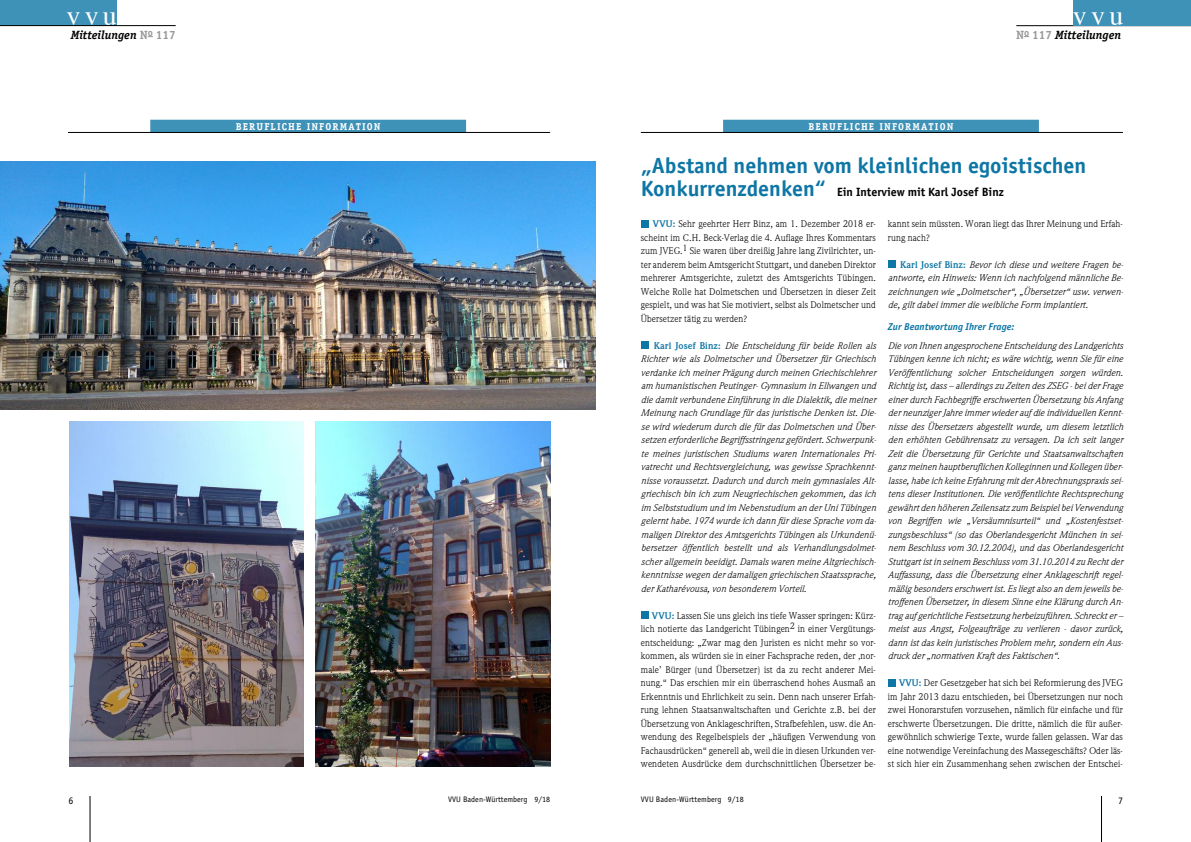
<style>
.page{position:relative;width:1191px;height:842px;background:#fff}
.page>*{position:absolute;margin:0;border:0;box-sizing:border-box;transform-origin:0 0}
.t1{font:28px "Times";letter-spacing:.15em;color:#fff}
.t2{font:700 22px "Officina Sans";color:#0e76a5}
.t3{font:700 12px "Officina Sans";color:#000}
.t4{font:italic 700 12px "Officina Serif";color:#000}
.t5{font:700 10px "Officina Serif";letter-spacing:.11em;color:#fff}
.t6{font:italic 700 10px "Officina Sans";color:#0e76a5}
.t7{font:10px "Officina Sans";color:#000}
.t8{font:italic 9.5px/13.5px "Weidemann";letter-spacing:.01em;color:#000;text-align:justify}
.t9{font:9.5px/13.5px "Weidemann";letter-spacing:.01em;color:#000;text-align:justify}
.t10{font:8px "Officina Sans";letter-spacing:.005em;color:#000}
.s1{font-style:normal;color:#999}
.s2{font-size:22px;color:#0e76a5}
.s3{font-weight:700;color:#0e76a5}
.s4{font-weight:700;font-style:normal;color:#0e76a5}
</style>
<div class="page">
<hr style="left:1016px;top:25px;width:175px;height:1px;background:#000">
<div style="left:1073px;top:0;width:118px;height:26px;background:#3e91b7"></div>
<div style="left:642px;top:220px;width:7px;height:7px;background:#0e76a5"></div>
<div style="left:642px;top:341px;width:7px;height:8px;background:#0e76a5"></div>
<div style="left:642px;top:611px;width:7px;height:8px;background:#0e76a5"></div>
<div style="left:889px;top:260px;width:7px;height:8px;background:#0e76a5"></div>
<div style="left:889px;top:679px;width:7px;height:7px;background:#0e76a5"></div>
<hr style="left:1101px;top:796px;width:1px;height:46px;background:#000">
<div style="left:723px;top:120px;width:316px;height:13px;background:#3e91b7"></div>
<hr style="left:641px;top:132px;width:482px;height:1px;background:#000">
<div style="left:0;top:0;width:117px;height:26px;background:#3e91b7"></div>
<hr style="left:0;top:25px;width:176px;height:1px;background:#000">
<hr style="left:90px;top:796px;width:1px;height:46px;background:#000">
<div style="left:150px;top:120px;width:316px;height:13px;background:#3e91b7"></div>
<hr style="left:68px;top:132px;width:482px;height:1px;background:#000">
<img style="left:0;top:162px;width:595px;height:248px">
<img style="left:69px;top:421px;width:234px;height:345px">
<img style="left:316px;top:421px;width:234px;height:346px">
<h1 class="t1" style="left:66px;top:4px;width:52px">vvu</h1>
<p class="t4" style="left:71px;top:30px;width:107px">Mitteilungen <span class="s1">N</span><sup>o</sup> <span class="s1">117</span></p>
<h1 class="t1" style="left:1073px;top:4px;width:52px">vvu</h1>
<p class="t4" style="left:1016px;top:30px;width:107px"><span class="s1">N</span><sup>o</sup> <span class="s1">117</span> Mitteilungen</p>
<p class="t5" style="left:236px;top:123px;width:146px">BERUFLICHE INFORMATION</p>
<p class="t5" style="left:808px;top:123px;width:146px">BERUFLICHE INFORMATION</p>
<h2 class="t2" style="left:641px;top:157px;width:447px">„Abstand nehmen vom kleinlichen egoistischen</h2>
<p class="t3" style="left:641px;top:187px;width:364px"><span class="s2">Konkurrenzdenken“</span> Ein Interview mit Karl Josef Binz</p>
<p class="t9" style="left:641px;top:218px;width:236px;text-indent:12px"><span class="s3">VVU:</span> Sehr geehrter Herr Binz, am 1. Dezember 2018 er&shy;scheint im C.H. Beck-Verlag die 4. Auflage Ihres Kommentars zum JVEG.<sup>1</sup> Sie waren über dreißig Jahre lang Zivilrichter, un&shy;ter anderem beim Amtsgericht Stuttgart, und daneben Direktor mehrerer Amtsgerichte, zuletzt des Amtsgerichts Tübingen.<br>Welche Rolle hat Dolmetschen und Übersetzen in dieser Zeit gespielt, und was hat Sie motiviert, selbst als Dolmetscher und Übersetzer tätig zu werden?</p>
<p class="t8" style="left:641px;top:339px;width:237px;text-indent:13px"><span class="s4">Karl Josef Binz:</span> Die Entscheidung für beide Rollen als Richter wie als Dolmetscher und Übersetzer für Griechisch verdanke ich meiner Prägung durch meinen Griechischlehrer am humanistischen Peutinger- Gymnasium in Ellwangen und die damit verbundene Einführung in die Dialektik, die meiner Meinung nach Grundlage für das juristische Denken ist. Die&shy;se wird wiederum durch die für das Dolmetschen und Über&shy;setzen erforderliche Begriffsstringenz gefördert. Schwerpunk&shy;te meines juristischen Studiums waren Internationales Pri&shy;vatrecht und Rechtsvergleichung, was gewisse Sprachkennt&shy;nisse voraussetzt. Dadurch und durch mein gymnasiales Alt&shy;griechisch bin ich zum Neugriechischen gekommen, das ich im Selbststudium und im Nebenstudium an der Uni Tübingen gelernt habe. 1974 wurde ich dann für diese Sprache vom da&shy;maligen Direktor des Amtsgerichts Tübingen als Urkundenü&shy;bersetzer öffentlich bestellt und als Verhandlungsdolmet&shy;scher allgemein beeidigt. Damals waren meine Altgriechisch&shy;kenntnisse wegen der damaligen griechischen Staatssprache, der Katharévousa, von besonderem Vorteil.</p>
<p class="t9" style="left:641px;top:609px;width:236px;text-indent:11px"><span class="s3">VVU:</span> Lassen Sie uns gleich ins tiefe Wasser springen: Kürz&shy;lich notierte das Landgericht Tübingen<sup>2</sup> in einer Vergütungs&shy;entscheidung: „Zwar mag den Juristen es nicht mehr so vor&shy;kommen, als würden sie in einer Fachsprache reden, der ‚nor&shy;male’ Bürger (und Übersetzer) ist da zu recht anderer Mei&shy;nung.“ Das erschien mir ein überraschend hohes Ausmaß an Erkenntnis und Ehrlichkeit zu sein. Denn nach unserer Erfah&shy;rung lehnen Staatsanwaltschaften und Gerichte z.B. bei der Übersetzung von Anklageschriften, Strafbefehlen, usw. die An&shy;wendung des Regelbeispiels der „häufigen Verwendung von Fachausdrücken“ generell ab, weil die in diesen Urkunden ver&shy;wendeten Ausdrücke dem durchschnittlichen Übersetzer be-</p>
<p class="t9" style="left:888px;top:218px;width:236px">kannt sein müssten. Woran liegt das Ihrer Meinung und Erfah&shy;rung nach?</p>
<p class="t8" style="left:888px;top:258px;width:237px;text-indent:12px"><span class="s4">Karl Josef Binz:</span> Bevor ich diese und weitere Fragen be&shy;antworte, ein Hinweis: Wenn ich nachfolgend männliche Be&shy;zeichnungen wie „Dolmetscher“, „Übersetzer“ usw. verwen&shy;de, gilt dabei immer die weibliche Form implantiert.</p>
<p class="t6" style="left:888px;top:322px;width:128px">Zur Beantwortung Ihrer Frage:</p>
<p class="t8" style="left:888px;top:339px;width:237px">Die von Ihnen angesprochene Entscheidung des Landgerichts Tübingen kenne ich nicht; es wäre wichtig, wenn Sie für eine Veröffentlichung solcher Entscheidungen sorgen würden.<br>Richtig ist, dass – allerdings zu Zeiten des ZSEG - bei der Frage einer durch Fachbegriffe erschwerten Übersetzung bis Anfang der neunziger Jahre immer wieder auf die individuellen Kennt&shy;nisse des Übersetzers abgestellt wurde, um diesem letztlich den erhöhten Gebührensatz zu versagen. Da ich seit langer Zeit die Übersetzung für Gerichte und Staatsanwaltschaften ganz meinen hauptberuflichen Kolleginnen und Kollegen über&shy;lasse, habe ich keine Erfahrung mit der Abrechnungspraxis sei&shy;tens dieser Institutionen. Die veröffentlichte Rechtsprechung gewährt den höheren Zeilensatz zum Beispiel bei Verwendung von Begriffen wie „Versäumnisurteil“ und „Kostenfestset&shy;zungsbeschluss“ (so das Oberlandesgericht München in sei&shy;nem Beschluss vom 30.12.2004), und das Oberlandesgericht Stuttgart ist in seinem Beschluss vom 31.10.2014 zu Recht der Auffassung, dass die Übersetzung einer Anklageschrift regel&shy;mäßig besonders erschwert ist. Es liegt also an dem jeweils be&shy;troffenen Übersetzer, in diesem Sinne eine Klärung durch An&shy;trag auf gerichtliche Festsetzung herbeizuführen. Schreckt er – meist aus Angst, Folgeaufträge zu verlieren - davor zurück, dann ist das kein juristisches Problem mehr, sondern ein Aus&shy;druck der „normativen Kraft des Faktischen“.</p>
<p class="t9" style="left:888px;top:677px;width:236px;text-indent:11px"><span class="s3">VVU:</span> Der Gesetzgeber hat sich bei Reformierung des JVEG im Jahr 2013 dazu entschieden, bei Übersetzungen nur noch zwei Honorarstufen vorzusehen, nämlich für einfache und für erschwerte Übersetzungen. Die dritte, nämlich die für außer&shy;gewöhnlich schwierige Texte, wurde fallen gelassen. War das eine notwendige Vereinfachung des Massegeschäfts? Oder läs&shy;st sich hier ein Zusammenhang sehen zwischen der Entschei-</p>
<p class="t7" style="left:69px;top:797px;width:6px">6</p>
<p class="t10" style="left:448px;top:797px;width:104px">VVU Baden-Württemberg 9/18</p>
<p class="t10" style="left:641px;top:797px;width:104px">VVU Baden-Württemberg 9/18</p>
<p class="t7" style="left:1118px;top:797px;width:6px">7</p>
</div>
